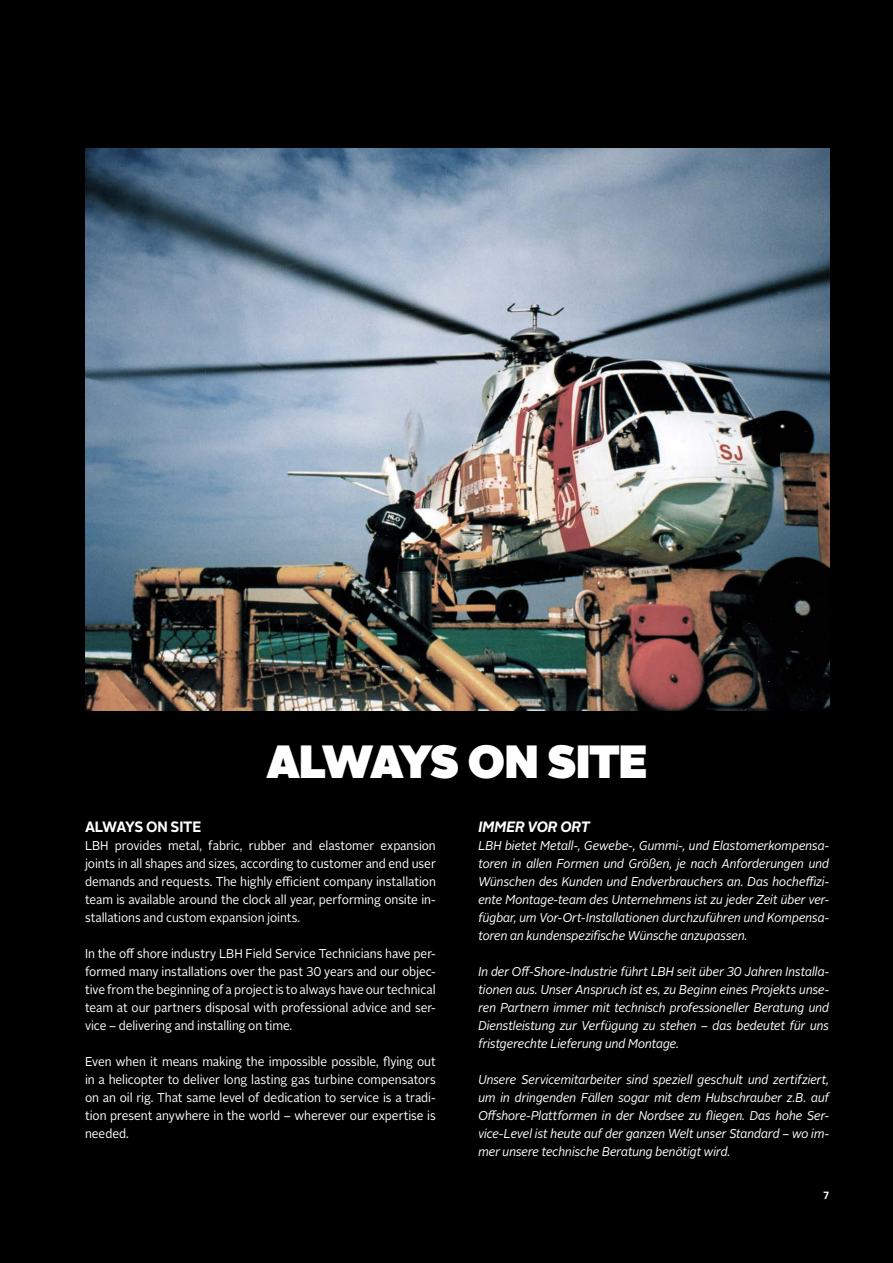
<style>
.page{position:relative;width:893px;height:1263px;background:#000}
.page>*{position:absolute;margin:0;border:0;box-sizing:border-box;transform-origin:0 0}
.t1{font:900 46.5px "Alright Sans";letter-spacing:-.04em;color:#fff}
.t2{font:700 15px "Alright Sans";letter-spacing:-.02em;color:#fff;scale:.94 1}
.t3{font:italic 700 15px "Alright Sans";letter-spacing:-.005em;color:#fff;scale:.94 1}
.t4{font:italic 12.75px/18px "Alright Sans";letter-spacing:-.01em;color:#fff;text-align:justify;scale:.94 1}
.t5{font:12.75px/18px "Alright Sans";letter-spacing:-.005em;color:#fff;text-align:justify;scale:.94 1}
.t6{font:700 10.5px "Alright Sans";color:#fff;scale:.94 1}
</style>
<div class="page">
<img style="left:85px;top:149px;width:744px;height:561px">
<h1 class="t1" style="left:266px;top:727px;width:383px">ALWAYS ON SITE</h1>
<p class="t2" style="left:85px;top:816px;width:125px">ALWAYS ON SITE</p>
<p class="t5" style="left:85px;top:837px;width:375px">LBH provides metal, fabric, rubber and elastomer expansion joints in all shapes and sizes, according to customer and end user demands and requests. The highly efficient company installation team is available around the clock all year, performing onsite in&shy;stallations and custom expansion joints.</p>
<p class="t5" style="left:85px;top:945px;width:375px">In the off shore industry LBH Field Service Technicians have per&shy;formed many installations over the past 30 years and our objec&shy;tive from the beginning of a project is to always have our technical team at our partners disposal with professional advice and ser&shy;vice – delivering and installing on time.</p>
<p class="t5" style="left:85px;top:1053px;width:375px">Even when it means making the impossible possible, flying out in a helicopter to deliver long lasting gas turbine compensators on an oil rig. That same level of dedication to service is a tradi&shy;tion present anywhere in the world – wherever our expertise is needed.</p>
<p class="t3" style="left:478px;top:816px;width:120px">IMMER VOR ORT</p>
<p class="t4" style="left:478px;top:837px;width:375px">LBH bietet Metall-, Gewebe-, Gummi-, und Elastomerkompensa&shy;toren in allen Formen und Größen, je nach Anforderungen und Wünschen des Kunden und Endverbrauchers an. Das hocheffizi&shy;ente Montage-team des Unternehmens ist zu jeder Zeit über ver&shy;fügbar, um Vor-Ort-Installationen durchzuführen und Kompensa&shy;toren an kundenspezifische Wünsche anzupassen.</p>
<p class="t4" style="left:478px;top:963px;width:375px">In der Off-Shore-Industrie führt LBH seit über 30 Jahren Installa&shy;tionen aus. Unser Anspruch ist es, zu Beginn eines Projekts unse&shy;ren Partnern immer mit technisch professioneller Beratung und Dienstleistung zur Verfügung zu stehen – das bedeutet für uns fristgerechte Lieferung und Montage.</p>
<p class="t4" style="left:478px;top:1071px;width:375px">Unsere Servicemitarbeiter sind speziell geschult und zertifziert, um in dringenden Fällen sogar mit dem Hubschrauber z.B. auf Offshore-Plattformen in der Nordsee zu fliegen. Das hohe Ser&shy;vice-Level ist heute auf der ganzen Welt unser Standard – wo im&shy;mer unsere technische Beratung benötigt wird.</p>
<p class="t6" style="left:823px;top:1187px;width:8px">7</p>
</div>
